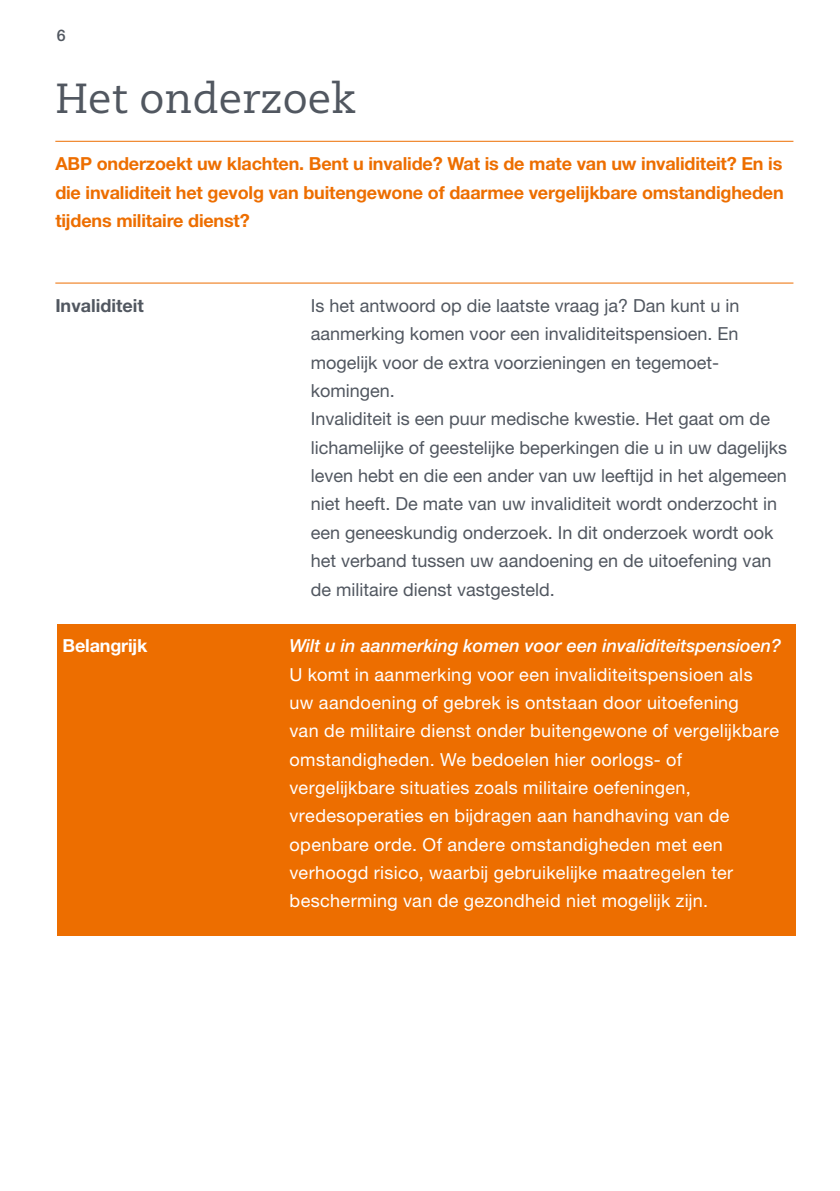
<style>
.page{position:relative;width:840px;height:1191px;background:#fff}
.page>*{position:absolute;margin:0;border:0;box-sizing:border-box;transform-origin:0 0}
.t1{font:42px "Caecilia LT Std";color:#515760}
.t2{font:18px/28.4px "Helvetica Neue LT Pro";color:#515760}
.t3{font:18px/28.4px "Helvetica Neue LT Pro";letter-spacing:.02em;color:#fff}
.t4{font:700 18px/28.4px "Helvetica Neue LT Pro";letter-spacing:-.01em;color:#ed6e00;text-align:justify}
.t5{font:italic 500 18px "Helvetica Neue LT Pro";color:#fff}
.t6{font:700 18px "Helvetica Neue LT Pro";color:#515760}
.t7{font:700 18px "Helvetica Neue LT Pro";letter-spacing:-.01em;color:#fff}
.t8{font:500 16px "Helvetica Neue LT Pro";color:#515760}
</style>
<div class="page">
<hr style="left:55px;top:141px;width:738px;height:1px;background:#ed6e00">
<hr style="left:55px;top:282px;width:738px;height:1px;background:#ed6e00">
<div style="left:57px;top:624px;width:738px;height:311px;background:#ed6e00"></div>
<p class="t8" style="left:57px;top:26px;width:10px">6</p>
<h1 class="t1" style="left:55px;top:74px;width:302px">Het onderzoek</h1>
<p class="t4" style="left:55px;top:149px;width:729px">ABP onderzoekt uw klachten. Bent u invalide? Wat is de mate van uw invaliditeit? En is die invaliditeit het gevolg van buitengewone of daarmee vergelijkbare omstandigheden tijdens militaire dienst?</p>
<p class="t6" style="left:55px;top:294px;width:90px">Invaliditeit</p>
<p class="t2" style="left:310px;top:291px;width:477px">Is het antwoord op die laatste vraag ja? Dan kunt u in aanmerking komen voor een invaliditeitspensioen. En mogelijk voor de extra voorzieningen en tegemoet&shy;komingen.<br>Invaliditeit is een puur medische kwestie. Het gaat om de lichamelijke of geestelijke beperkingen die u in uw dagelijks leven hebt en die een ander van uw leeftijd in het algemeen niet heeft. De mate van uw invaliditeit wordt onderzocht in een geneeskundig onderzoek. In dit onderzoek wordt ook het verband tussen uw aandoening en de uitoefening van de militaire dienst vastgesteld.</p>
<p class="t7" style="left:63px;top:634px;width:86px">Belangrijk</p>
<p class="t5" style="left:289px;top:635px;width:493px">Wilt u in aanmerking komen voor een invaliditeitspensioen?</p>
<p class="t3" style="left:289px;top:659px;width:490px">U komt in aanmerking voor een invaliditeitspensioen als uw aandoening of gebrek is ontstaan door uitoefening<br>van de militaire dienst onder buitengewone of vergelijkbare omstandigheden. We bedoelen hier oorlogs- of vergelijkbare situaties zoals militaire oefeningen, vredesoperaties en bijdragen aan handhaving van de openbare orde. Of andere omstandigheden met een verhoogd risico, waarbij gebruikelijke maatregelen ter bescherming van de gezondheid niet mogelijk zijn.</p>
</div>
